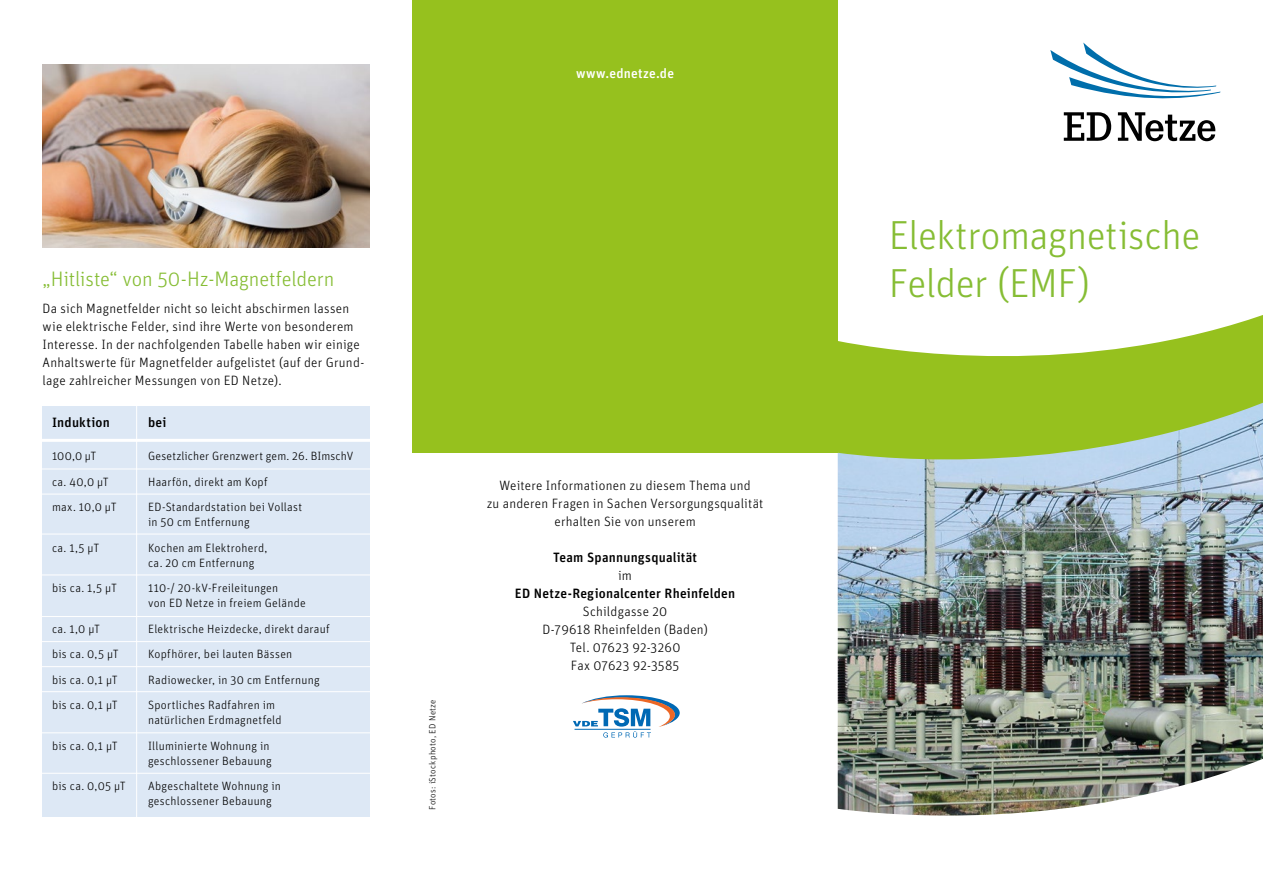
<style>
.page{position:relative;width:1263px;height:893px;background:#fff}
.page>*{position:absolute;margin:0;border:0;box-sizing:border-box;transform-origin:0 0}
.t1{font:300 40.5px/48.6px "Unit";letter-spacing:-.015em;color:#86bd34}
.t2{font:300 21px "Unit";letter-spacing:-.01em;color:#86bd34}
.t3{font:300 13.5px/18px "Unit";letter-spacing:.015em;color:#000;text-align:center}
.t4{font:500 13.5px "Unit";letter-spacing:.015em;color:#000}
.t5{font:500 13.5px "Unit";letter-spacing:.02em;color:#fff}
.t6{font:300 12px/15px "Unit";letter-spacing:.02em;color:#000}
.t7{font:300 9px "Unit";letter-spacing:.035em;color:#000}
</style>
<div class="page">
<img style="left:838px;top:478px;width:425px;height:338px">
<div style="left:412px;top:0;width:426px;height:453px;background:#96c11e"></div>
<svg style="left:837px;top:315px;width:426px;height:163px;fill:#96c11e"></svg>
<svg style="left:1064px;top:112px;width:47px;height:29px"></svg>
<svg style="left:1118px;top:112px;width:97px;height:29px"></svg>
<svg style="left:1050px;top:43px;width:170px;height:56px"></svg>
<div style="left:43px;top:406px;width:327px;height:411px;background:#dde8f5"></div>
<hr style="left:34px;top:439px;width:343px;height:3px;background:#fff">
<hr style="left:34px;top:469px;width:343px;height:1px;background:#fff">
<hr style="left:34px;top:494px;width:343px;height:1px;background:#fff">
<hr style="left:34px;top:534px;width:343px;height:1px;background:#fff">
<hr style="left:34px;top:575px;width:343px;height:1px;background:#fff">
<hr style="left:34px;top:616px;width:343px;height:1px;background:#fff">
<hr style="left:34px;top:641px;width:343px;height:1px;background:#fff">
<hr style="left:34px;top:666px;width:343px;height:1px;background:#fff">
<hr style="left:34px;top:691px;width:343px;height:1px;background:#fff">
<hr style="left:34px;top:773px;width:343px;height:1px;background:#fff">
<hr style="left:34px;top:732px;width:343px;height:1px;background:#fff">
<hr style="left:136px;top:400px;width:1px;height:434px;background:#fff">
<img style="left:43px;top:65px;width:327px;height:183px">
<svg style="left:573px;top:695px;width:107px;height:43px"></svg>
<p class="t5" style="left:576px;top:65px;width:100px">www.ednetze.de</p>
<h2 class="t2" style="left:43px;top:266px;width:293px">„Hitliste“ von 50-Hz-Magnetfeldern</h2>
<p class="t3" style="left:43px;top:299px;width:323px;text-align:left">Da sich Magnetfelder nicht so leicht abschirmen lassen wie elektrische Felder, sind ihre Werte von besonderem Interesse. In der nachfolgenden Tabelle haben wir einige Anhaltswerte für Magnetfelder aufgelistet (auf der Grund&shy;lage zahlreicher Messungen von ED Netze).</p>
<p class="t4" style="left:52px;top:414px;width:59px">Induktion</p>
<p class="t4" style="left:148px;top:414px;width:20px">bei</p>
<p class="t6" style="left:52px;top:448px;width:46px">100,0 μT</p>
<p class="t6" style="left:148px;top:448px;width:207px">Gesetzlicher Grenzwert gem. 26. BImschV</p>
<p class="t6" style="left:52px;top:474px;width:58px">ca. 40,0 μT</p>
<p class="t6" style="left:148px;top:474px;width:121px">Haarfön, direkt am Kopf</p>
<p class="t6" style="left:52px;top:499px;width:66px">max. 10,0 μT</p>
<p class="t6" style="left:148px;top:499px;width:156px">ED-Standardstation bei Vollast in 50 cm Entfernung</p>
<p class="t6" style="left:52px;top:540px;width:49px">ca. 1,5 μT</p>
<p class="t6" style="left:148px;top:540px;width:121px">Kochen am Elektroherd, ca. 20 cm Entfernung</p>
<p class="t6" style="left:52px;top:580px;width:66px">bis ca. 1,5 μT</p>
<p class="t6" style="left:148px;top:580px;width:159px">110-/ 20-kV-Freileitungen<br>von ED Netze in freiem Gelände</p>
<p class="t6" style="left:52px;top:621px;width:50px">ca. 1,0 μT</p>
<p class="t6" style="left:148px;top:621px;width:183px">Elektrische Heizdecke, direkt darauf</p>
<p class="t6" style="left:52px;top:646px;width:68px">bis ca. 0,5 μT</p>
<p class="t6" style="left:148px;top:646px;width:146px">Kopfhörer, bei lauten Bässen</p>
<p class="t6" style="left:52px;top:672px;width:67px">bis ca. 0,1 μT</p>
<p class="t6" style="left:148px;top:672px;width:173px">Radiowecker, in 30 cm Entfernung</p>
<p class="t6" style="left:52px;top:697px;width:67px">bis ca. 0,1 μT</p>
<p class="t6" style="left:148px;top:697px;width:135px">Sportliches Radfahren im natürlichen Erdmagnetfeld</p>
<p class="t6" style="left:52px;top:738px;width:67px">bis ca. 0,1 μT</p>
<p class="t6" style="left:148px;top:738px;width:125px">Illuminierte Wohnung in geschlossener Bebauung</p>
<p class="t6" style="left:52px;top:778px;width:75px">bis ca. 0,05 μT</p>
<p class="t6" style="left:148px;top:778px;width:134px">Abgeschaltete Wohnung in geschlossener Bebauung</p>
<p class="t7" style="left:427px;top:810px;width:112px;rotate:-90deg">Fotos: iStockphoto, ED Netze</p>
<p class="t3" style="left:487px;top:476px;width:278px">Weitere Informationen zu diesem Thema und<br>zu anderen Fragen in Sachen Versorgungsqualität erhalten Sie von unserem</p>
<p class="t4" style="left:553px;top:549px;width:146px">Team Spannungsqualität</p>
<p class="t3" style="left:618px;top:566px;width:15px">im</p>
<p class="t4" style="left:515px;top:585px;width:222px">ED Netze-Regionalcenter Rheinfelden</p>
<p class="t3" style="left:542px;top:602px;width:167px">Schildgasse 20<br>D-79618 Rheinfelden (Baden)<br>Tel. 07623 92-3260<br>Fax 07623 92-3585</p>
<h1 class="t1" style="left:889px;top:210px;width:313px">Elektromagnetische<br>Felder (EMF)</h1>
</div>
